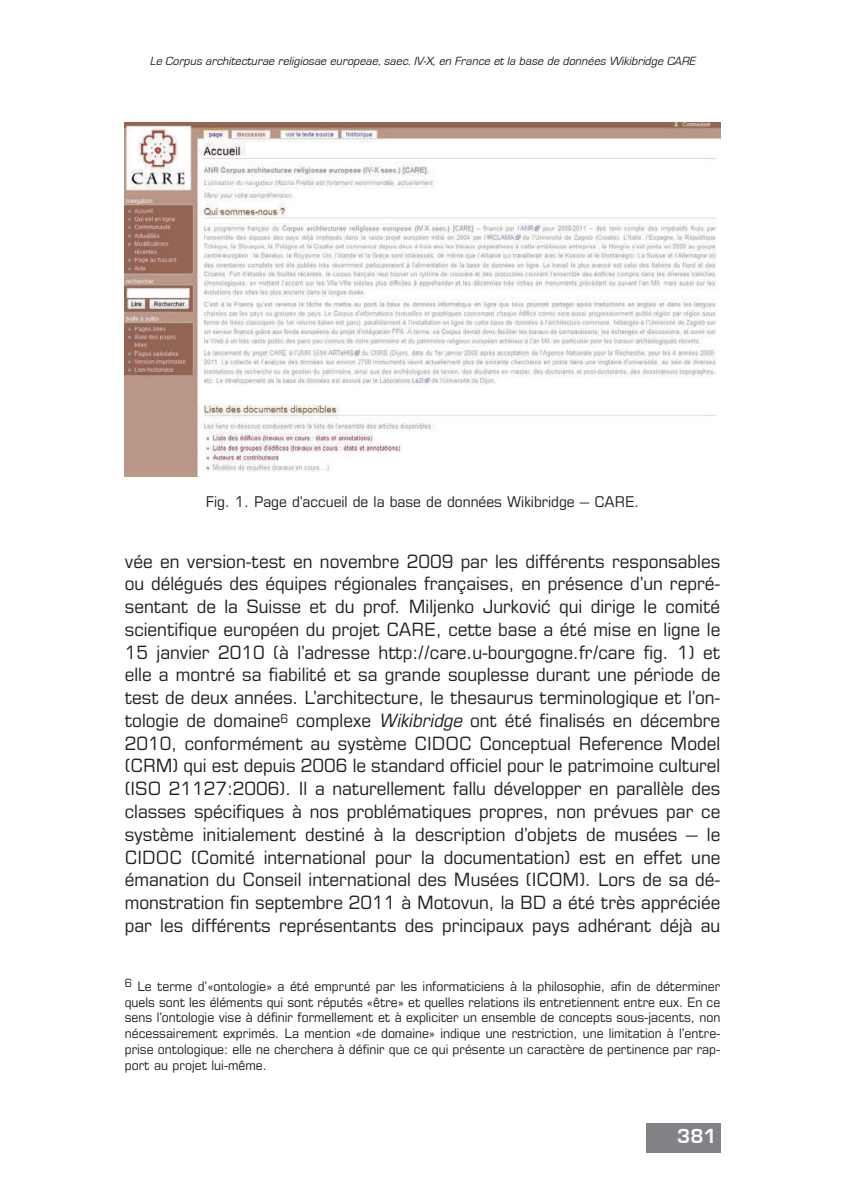
<style>
.page{position:relative;width:845px;height:1190px;background:#fff}
.page>*{position:absolute;margin:0;border:0;box-sizing:border-box;transform-origin:0 0}
.t1{font:700 21px "Eurostile";color:#fff}
.t2{font:18.38px/22.8px "Eurostile LT Pro";color:#231f20;text-align:justify;scale:.95 1}
.t3{font:14.88px "Eurostile LT Pro";color:#231f20;scale:.95 1}
.t4{font:13.12px/15.8px "Eurostile LT Pro";color:#231f20;text-align:justify;scale:.95 1}
.t5{font:italic 12.25px "Eurostile";color:#231f20}
.s1{font-style:italic}
</style>
<div class="page">
<div style="left:646px;top:1123px;width:74px;height:30px;background:#808285"></div>
<img style="left:125px;top:122px;width:595px;height:354px">
<p class="t5" style="left:150px;top:56px;width:549px">le Corpus architecturae religiosae europeae, saec. IV-X, en France et la base de données Wikibridge CArE</p>
<p class="t3" style="left:206px;top:496px;width:458px">Fig. 1. Page d’accueil de la base de données Wikibridge – CARE.</p>
<p class="t2" style="left:125px;top:551px;width:628px">vée en version-test en novembre 2009 par les différents responsables ou délégués des équipes régionales françaises, en présence d’un repré&shy;sentant de la Suisse et du prof. Miljenko Jurković qui dirige le comité scientifique européen du projet CARE, cette base a été mise en ligne le 15 janvier 2010 (à l’adresse http://care.u-bourgogne.fr/care fig. 1) et elle a montré sa fiabilité et sa grande souplesse durant une période de test de deux années. L’architecture, le thesaurus terminologique et l’on&shy;tologie de domaine<sup>6</sup> complexe <span class="s1">Wikibridge</span> ont été finalisés en décembre 2010, conformément au système CIDOC Conceptual Reference Model (CRM) qui est depuis 2006 le standard officiel pour le patrimoine culturel (ISO 21127:2006). Il a naturellement fallu développer en parallèle des classes spécifiques à nos problématiques propres, non prévues par ce système initialement destiné à la description d’objets de musées – le CIDOC (Comité international pour la documentation) est en effet une émanation du Conseil international des Musées (ICOM). Lors de sa dé&shy;monstration fin septembre 2011 à Motovun, la BD a été très appréciée par les différents représentants des principaux pays adhérant déjà au</p>
<p class="t4" style="left:125px;top:979px;width:628px"><sup>6</sup> Le terme d’«ontologie» a été emprunté par les informaticiens à la philosophie, afin de déterminer quels sont les éléments qui sont réputés «être» et quelles relations ils entretiennent entre eux. En ce sens l’ontologie vise à définir formellement et à expliciter un ensemble de concepts sous-jacents, non nécessairement exprimés. La mention «de domaine» indique une restriction, une limitation à l’entre&shy;prise ontologique: elle ne cherchera à définir que ce qui présente un caractère de pertinence par rap&shy;port au projet lui-même.</p>
<p class="t1" style="left:677px;top:1126px;width:41px">381</p>
</div>
